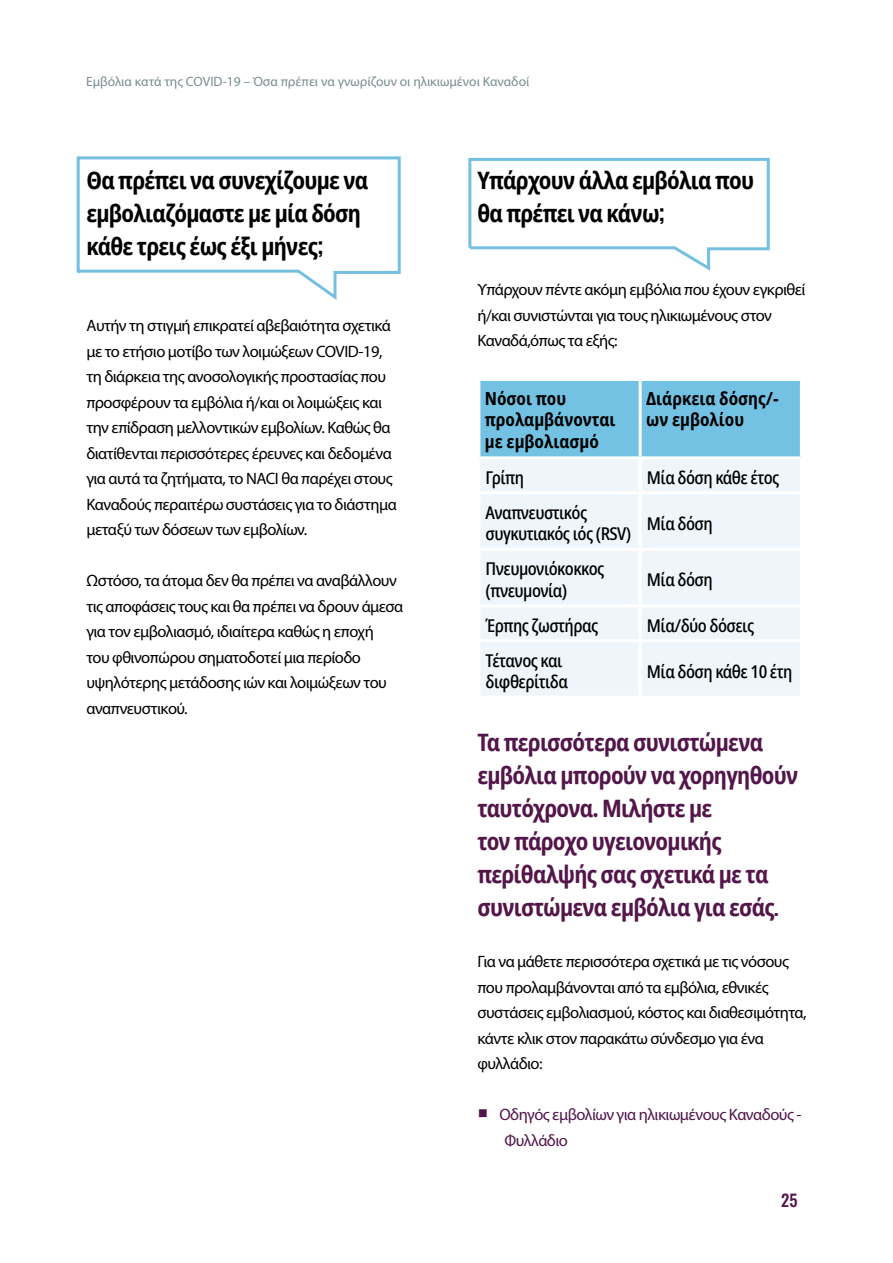
<style>
.page{position:relative;width:893px;height:1263px;background:#fff}
.page>*{position:absolute;margin:0;border:0;box-sizing:border-box;transform-origin:0 0}
.t1{font:700 condensed 24px/33px "Noto Sans";letter-spacing:-.03em;color:#53164a}
.t2{font:700 condensed 24px/33px "Noto Sans";letter-spacing:-.03em;color:#000}
.t3{font:500 condensed 18px/21.6px "Noto Sans";letter-spacing:-.03em;color:#000}
.t4{font:700 condensed 18px/21.6px "Noto Sans";color:#000}
.t5{font:16.5px/25.5px "Myriad Pro";letter-spacing:-.03em;color:#000}
.t6{font:16.5px/25.5px "Myriad Pro";letter-spacing:-.03em;color:#51164a}
.t7{font:500 16.5px "Oswald";color:#51164a}
.t8{font:13.5px "Myriad Pro";color:#798c92}
.s1{font-family:"Oswald";font-weight:500;font-stretch:normal}
.s2{font-family:"Oswald";font-weight:400;font-stretch:normal}
.s3{font-family:"Minion Pro";font-size:27px}
</style>
<div class="page">
<div style="left:480px;top:381px;width:320px;height:75px;background:#73c2e3"></div>
<div style="left:480px;top:459px;width:320px;height:237px;background:#eef6fb"></div>
<hr style="left:639px;top:381px;width:3px;height:75px;background:#fff">
<hr style="left:639px;top:459px;width:3px;height:32px;background:#fff">
<hr style="left:477px;top:491px;width:163px;height:3px;background:#fff">
<hr style="left:640px;top:491px;width:163px;height:3px;background:#fff">
<hr style="left:639px;top:494px;width:3px;height:54px;background:#fff">
<hr style="left:477px;top:548px;width:163px;height:3px;background:#fff">
<hr style="left:640px;top:548px;width:163px;height:3px;background:#fff">
<hr style="left:639px;top:551px;width:3px;height:53px;background:#fff">
<hr style="left:477px;top:604px;width:163px;height:3px;background:#fff">
<hr style="left:640px;top:604px;width:163px;height:3px;background:#fff">
<hr style="left:639px;top:607px;width:3px;height:32px;background:#fff">
<hr style="left:477px;top:639px;width:163px;height:3px;background:#fff">
<hr style="left:640px;top:639px;width:163px;height:3px;background:#fff">
<hr style="left:639px;top:642px;width:3px;height:54px;background:#fff">
<svg style="left:468px;top:157px;width:302px;height:114px"></svg>
<svg style="left:76px;top:156px;width:325px;height:144px"></svg>
<p class="t8" style="left:86px;top:73px;width:445px">Εμβόλια κατά της COVID-19 – Όσα πρέπει να γνωρίζουν οι ηλικιωμένοι Καναδοί</p>
<h1 class="t2" style="left:86px;top:164px;width:283px">Θα πρέπει να συνεχίζουμε να εμβολιαζόμαστε με μία δόση κάθε τρεις έως έξι μήνες<span class="s1">;</span></h1>
<p class="t5" style="left:86px;top:313px;width:312px">Αυτήν τη στιγμή επικρατεί αβεβαιότητα σχετικά με το ετήσιο μοτίβο των λοιμώξεων COVID-19, τη διάρκεια της ανοσολογικής προστασίας που προσφέρουν τα εμβόλια ή/και οι λοιμώξεις και την επίδραση μελλοντικών εμβολίων. Καθώς θα διατίθενται περισσότερες έρευνες και δεδομένα για αυτά τα ζητήματα, το NACI θα παρέχει στους Καναδούς περαιτέρω συστάσεις για το διάστημα μεταξύ των δόσεων των εμβολίων.</p>
<p class="t5" style="left:86px;top:568px;width:318px">Ωστόσο, τα άτομα δεν θα πρέπει να αναβάλλουν τις αποφάσεις τους και θα πρέπει να δρουν άμεσα για τον εμβολιασμό, ιδιαίτερα καθώς η εποχή<br>του φθινοπώρου σηματοδοτεί μια περίοδο υψηλότερης μετάδοσης ιών και λοιμώξεων του αναπνευστικού.</p>
<h1 class="t2" style="left:477px;top:164px;width:278px">Υπάρχουν άλλα εμβόλια που θα πρέπει να κάνω<span class="s1">;</span></h1>
<p class="t5" style="left:477px;top:277px;width:330px">Υπάρχουν πέντε ακόμη εμβόλια που έχουν εγκριθεί ή/και συνιστώνται για τους ηλικιωμένους στον<br>Καναδά,όπως τα εξής:</p>
<p class="t4" style="left:485px;top:388px;width:132px">Νόσοι που προλαμβάνονται με εμβολιασμό</p>
<p class="t4" style="left:646px;top:388px;width:134px">Διάρκεια δόσης/- ων εμβολίου</p>
<p class="t3" style="left:486px;top:467px;width:40px">Γρίπη</p>
<p class="t3" style="left:647px;top:467px;width:134px">Μία δόση κάθε έτος</p>
<p class="t3" style="left:486px;top:502px;width:147px">Αναπνευστικός συγκυτιακός ιός (RSV)</p>
<p class="t3" style="left:647px;top:513px;width:67px">Μία δόση</p>
<p class="t3" style="left:486px;top:558px;width:120px">Πνευμονιόκοκκος (πνευμονία)</p>
<p class="t3" style="left:647px;top:569px;width:67px">Μία δόση</p>
<p class="t3" style="left:486px;top:615px;width:114px">Έρπης ζωστήρας</p>
<p class="t3" style="left:647px;top:615px;width:109px">Μία/δύο δόσεις</p>
<p class="t3" style="left:486px;top:650px;width:84px">Τέτανος και διφθερίτιδα</p>
<p class="t3" style="left:647px;top:661px;width:147px">Μία δόση κάθε 10 έτη</p>
<h1 class="t1" style="left:477px;top:726px;width:322px">Τα περισσότερα συνιστώμενα εμβόλια μπορούν να χορηγηθούν ταυτόχρονα. Μιλήστε με<br>τον πάροχο υγειονομικής περίθαλψής σας σχετικά με τα συνιστώμενα εμβόλια για εσάς<span class="s2">.</span></h1>
<p class="t5" style="left:477px;top:949px;width:331px">Για να μάθετε περισσότερα σχετικά με τις νόσους που προλαμβάνονται από τα εμβόλια, εθνικές συστάσεις εμβολιασμού, κόστος και διαθεσιμότητα, κάντε κλικ στον παρακάτω σύνδεσμο για ένα φυλλάδιο:</p>
<p class="t6" style="left:504px;top:1102px;width:299px;text-indent:-27px"><span class="s3">■</span> Οδηγός εμβολίων για ηλικιωμένους Καναδούς -<br>Φυλλάδιο</p>
<p class="t7" style="left:781px;top:1192px;width:18px">25</p>
</div>
